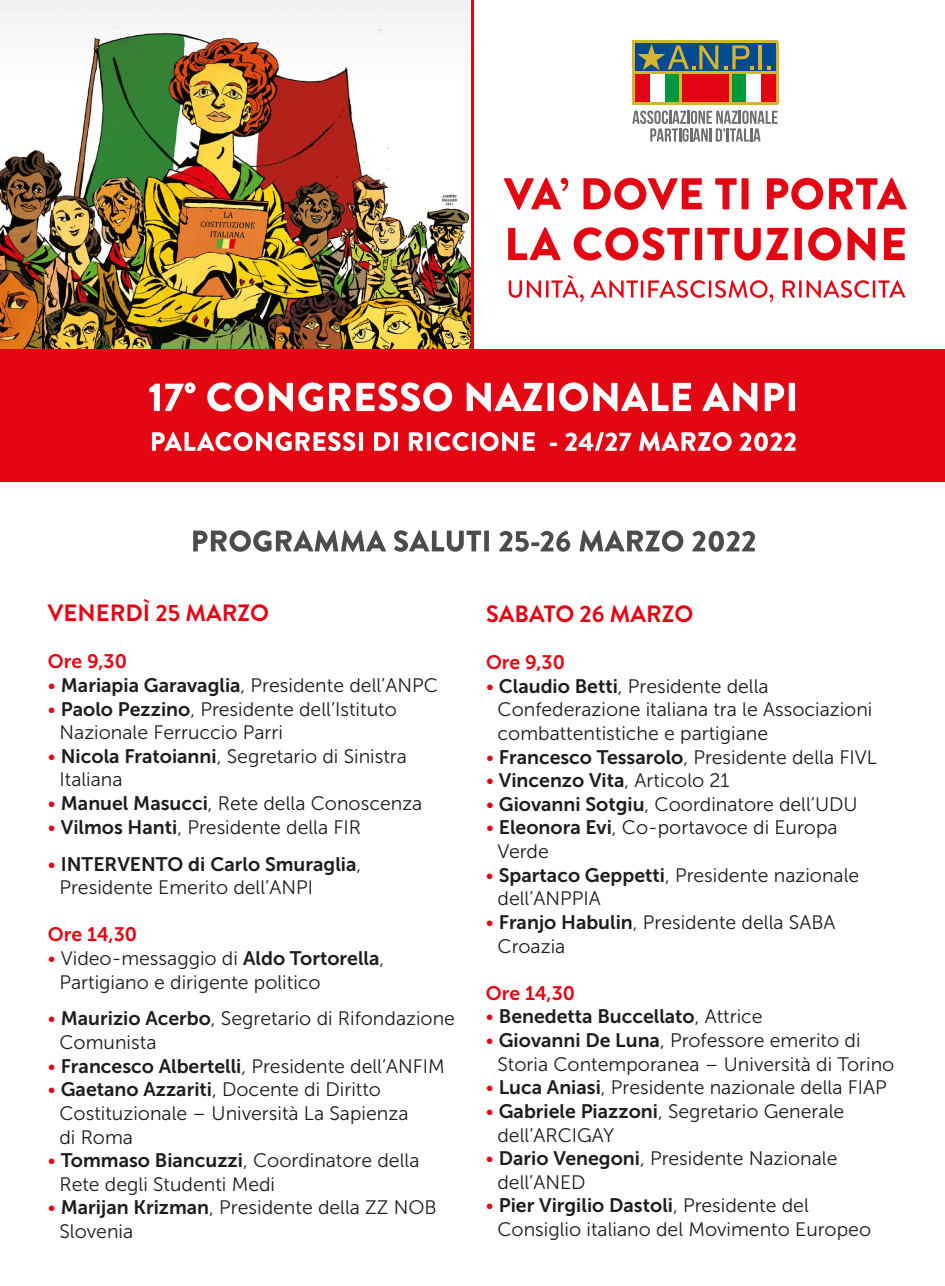
<style>
.page{position:relative;width:945px;height:1286px;background:#fff}
.page>*{position:absolute;margin:0;border:0;box-sizing:border-box;transform-origin:0 0}
.t1{font:700 23.62px "Brandon Grotesque";color:#e30613}
.t2{font:19.51px/23.6px "Museo Sans 300";color:#1d1d1b}
.t3{font:19.51px "Museo Sans 700";color:#1d1d1b}
.t4{font:19.51px "Museo Sans 700";color:#e30613}
.s1{color:#e30613}
.s2{font-family:"Museo Sans 700"}
.s3{font-family:"Museo Sans 300";color:#e30613}
.s4{font-family:"Museo Sans 300"}
</style>
<div class="page">
<img style="left:0;top:1px;width:471px;height:348px">
<div style="left:0;top:349px;width:945px;height:133px;background:#e30613"></div>
<div style="left:681px;top:72px;width:49px;height:31px;background:#e20614"></div>
<div style="left:730px;top:72px;width:16px;height:31px;background:#00983f"></div>
<div style="left:633px;top:72px;width:16px;height:31px;background:#e20614"></div>
<svg style="left:634px;top:42px;width:142px;height:30px;background:#406a73"></svg>
<div style="left:761px;top:72px;width:16px;height:31px;background:#e20614"></div>
<div style="left:665px;top:72px;width:16px;height:31px;background:#00983f"></div>
<hr style="left:632px;top:42px;width:2px;height:61px;background:#d6b52e">
<hr style="left:679px;top:72px;width:2px;height:31px;background:#d6b52e">
<hr style="left:730px;top:72px;width:2px;height:31px;background:#d6b52e">
<hr style="left:776px;top:42px;width:2px;height:61px;background:#d6b52e">
<hr style="left:632px;top:40px;width:146px;height:2px;background:#d6b52e">
<hr style="left:632px;top:72px;width:146px;height:2px;background:#d6b52e">
<hr style="left:632px;top:103px;width:146px;height:2px;background:#d6b52e">
<svg style="left:632px;top:111px;width:146px;height:31px"></svg>
<svg style="left:504px;top:178px;width:64px;height:32px"></svg>
<svg style="left:584px;top:178px;width:118px;height:32px"></svg>
<svg style="left:715px;top:178px;width:22px;height:31px"></svg>
<div style="left:742px;top:178px;width:7px;height:31px;background:#e30613"></div>
<svg style="left:767px;top:178px;width:56px;height:32px"></svg>
<svg style="left:829px;top:178px;width:78px;height:31px"></svg>
<svg style="left:508px;top:227px;width:53px;height:33px"></svg>
<svg style="left:574px;top:227px;width:116px;height:34px"></svg>
<div style="left:695px;top:228px;width:7px;height:32px;background:#e30613"></div>
<svg style="left:707px;top:228px;width:82px;height:33px"></svg>
<div style="left:795px;top:228px;width:7px;height:32px;background:#e30613"></div>
<svg style="left:808px;top:227px;width:33px;height:34px"></svg>
<svg style="left:848px;top:227px;width:27px;height:34px"></svg>
<svg style="left:884px;top:228px;width:21px;height:32px"></svg>
<svg style="left:152px;top:432px;width:203px;height:19px"></svg>
<hr style="left:359px;top:432px;width:4px;height:19px;background:#fff">
<svg style="left:374px;top:432px;width:16px;height:19px"></svg>
<svg style="left:394px;top:432px;width:4px;height:19px"></svg>
<svg style="left:409px;top:432px;width:14px;height:19px"></svg>
<hr style="left:427px;top:432px;width:4px;height:19px;background:#fff">
<svg style="left:435px;top:432px;width:34px;height:19px"></svg>
<hr style="left:472px;top:432px;width:4px;height:19px;background:#fff">
<svg style="left:480px;top:432px;width:55px;height:19px"></svg>
<svg style="left:550px;top:443px;width:7px;height:3px"></svg>
<svg style="left:565px;top:432px;width:67px;height:19px"></svg>
<svg style="left:639px;top:432px;width:93px;height:19px"></svg>
<svg style="left:740px;top:432px;width:56px;height:19px"></svg>
<svg style="left:149px;top:382px;width:47px;height:29px"></svg>
<svg style="left:207px;top:382px;width:116px;height:29px"></svg>
<svg style="left:329px;top:382px;width:123px;height:29px"></svg>
<svg style="left:467px;top:382px;width:76px;height:29px"></svg>
<div style="left:547px;top:383px;width:7px;height:28px;background:#fff"></div>
<svg style="left:559px;top:382px;width:132px;height:29px"></svg>
<svg style="left:702px;top:382px;width:55px;height:29px"></svg>
<svg style="left:765px;top:383px;width:19px;height:28px"></svg>
<div style="left:789px;top:383px;width:6px;height:28px;background:#fff"></div>
<svg style="left:193px;top:530px;width:193px;height:22px"></svg>
<svg style="left:394px;top:530px;width:87px;height:22px"></svg>
<div style="left:484px;top:531px;width:5px;height:20px;background:#4c4c4c"></div>
<svg style="left:499px;top:530px;width:71px;height:22px"></svg>
<svg style="left:579px;top:530px;width:104px;height:22px"></svg>
<svg style="left:692px;top:531px;width:63px;height:21px"></svg>
<hr style="left:471px;top:0;width:2px;height:353px;background:#e30613">
<svg style="left:509px;top:280px;width:32px;height:18px"></svg>
<hr style="left:546px;top:280px;width:3px;height:18px;background:#e30613">
<svg style="left:551px;top:275px;width:33px;height:27px"></svg>
<svg style="left:591px;top:280px;width:182px;height:22px"></svg>
<svg style="left:783px;top:280px;width:12px;height:18px"></svg>
<hr style="left:799px;top:280px;width:3px;height:18px;background:#e30613">
<svg style="left:807px;top:280px;width:98px;height:18px"></svg>
<p class="t1" style="left:48px;top:596px;width:222px">VENERDÌ 25 MARZO</p>
<p class="t4" style="left:48px;top:651px;width:80px">Ore 9,30</p>
<p class="t2" style="left:48px;top:674px;width:391px"><span class="s1">•</span> <span class="s2">Mariapia Garavaglia</span>, Presidente dell’ANPC</p>
<p class="t2" style="left:60px;top:697px;width:339px;text-indent:-12px"><span class="s1">•</span> <span class="s2">Paolo Pezzino</span>, Presidente dell’Istituto<br>Nazionale Ferruccio Parri</p>
<p class="t2" style="left:60px;top:744px;width:349px;text-indent:-12px"><span class="s1">•</span> <span class="s2">Nicola Fratoianni</span>, Segretario di Sinistra<br>Italiana</p>
<p class="t2" style="left:48px;top:792px;width:376px"><span class="s1">•</span> <span class="s2">Manuel Masucci</span>, Rete della Conoscenza</p>
<p class="t2" style="left:48px;top:815px;width:315px"><span class="s1">•</span> <span class="s2">Vilmos Hanti</span>, Presidente della FIR</p>
<p class="t3" style="left:48px;top:853px;width:315px"><span class="s3">•</span> INTERVENTO di Carlo Smuraglia<span class="s4">,</span></p>
<p class="t2" style="left:59px;top:876px;width:255px">Presidente Emerito dell’ANPI</p>
<p class="t4" style="left:48px;top:924px;width:91px">Ore 14,30</p>
<p class="t2" style="left:59px;top:946px;width:326px;text-indent:-12px"><span class="s1">•</span> Video-messaggio di <span class="s2">Aldo Tortorella</span>,<br>Partigiano e dirigente politico</p>
<p class="t2" style="left:59px;top:1007px;width:397px;text-indent:-12px"><span class="s1">•</span> <span class="s2">Maurizio Acerbo</span>, Segretario di Rifondazione<br>Comunista</p>
<p class="t2" style="left:48px;top:1054px;width:398px"><span class="s1">•</span> <span class="s2">Francesco Albertelli</span>, Presidente dell’ANFIM</p>
<p class="t2" style="left:59px;top:1078px;width:351px;text-indent:-12px"><span class="s1">•</span> <span class="s2">Gaetano Azzariti</span>, Docente di Diritto<br>Costituzionale – Università La Sapienza di Roma</p>
<p class="t2" style="left:59px;top:1149px;width:362px;text-indent:-12px"><span class="s1">•</span> <span class="s2">Tommaso Biancuzzi</span>, Coordinatore della<br>Rete degli Studenti Medi</p>
<p class="t2" style="left:59px;top:1196px;width:379px;text-indent:-12px"><span class="s1">•</span> <span class="s2">Marijan Krizman</span>, Presidente della ZZ NOB<br>Slovenia</p>
<p class="t1" style="left:486px;top:597px;width:209px">SABATO 26 MARZO</p>
<p class="t4" style="left:486px;top:651px;width:80px">Ore 9,30</p>
<p class="t2" style="left:498px;top:674px;width:376px;text-indent:-12px"><span class="s1">•</span> <span class="s2">Claudio Betti</span>, Presidente della<br>Confederazione italiana tra le Associazioni combattentistiche e partigiane</p>
<p class="t2" style="left:486px;top:745px;width:392px"><span class="s1">•</span> <span class="s2">Francesco Tessarolo</span>, Presidente della FIVL</p>
<p class="t3" style="left:486px;top:769px;width:245px"><span class="s3">•</span> Vincenzo Vita<span class="s4">, Articolo 21</span></p>
<p class="t2" style="left:486px;top:792px;width:373px"><span class="s1">•</span> <span class="s2">Giovanni Sotgiu</span>, Coordinatore dell’UDU</p>
<p class="t2" style="left:498px;top:816px;width:342px;text-indent:-12px"><span class="s1">•</span> <span class="s2">Eleonora Evi</span>, Co-portavoce di Europa<br>Verde</p>
<p class="t2" style="left:498px;top:863px;width:363px;text-indent:-12px"><span class="s1">•</span> <span class="s2">Spartaco Geppetti</span>, Presidente nazionale dell’ANPPIA</p>
<p class="t2" style="left:498px;top:910px;width:340px;text-indent:-12px"><span class="s1">•</span> <span class="s2">Franjo Habulin</span>, Presidente della SABA<br>Croazia</p>
<p class="t4" style="left:486px;top:982px;width:91px">Ore 14,30</p>
<p class="t3" style="left:486px;top:1006px;width:278px"><span class="s3">•</span> Benedetta Buccellato<span class="s4">, Attrice</span></p>
<p class="t2" style="left:497px;top:1028px;width:398px;text-indent:-12px"><span class="s1">•</span> <span class="s2">Giovanni De Luna</span>, Professore emerito di<br>Storia Contemporanea – Università di Torino</p>
<p class="t2" style="left:486px;top:1076px;width:402px"><span class="s1">•</span> <span class="s2">Luca Aniasi</span>, Presidente nazionale della FIAP</p>
<p class="t2" style="left:497px;top:1099px;width:348px;text-indent:-12px"><span class="s1">•</span> <span class="s2">Gabriele Piazzoni</span>, Segretario Generale dell’ARCIGAY</p>
<p class="t2" style="left:497px;top:1147px;width:342px;text-indent:-12px"><span class="s1">•</span> <span class="s2">Dario Venegoni</span>, Presidente Nazionale dell’ANED</p>
<p class="t3" style="left:486px;top:1195px;width:325px"><span class="s3">•</span> Pier Virgilio Dastoli<span class="s4">, Presidente del</span></p>
<p class="t2" style="left:497px;top:1217px;width:375px">Consiglio italiano del Movimento Europeo</p>
</div>
